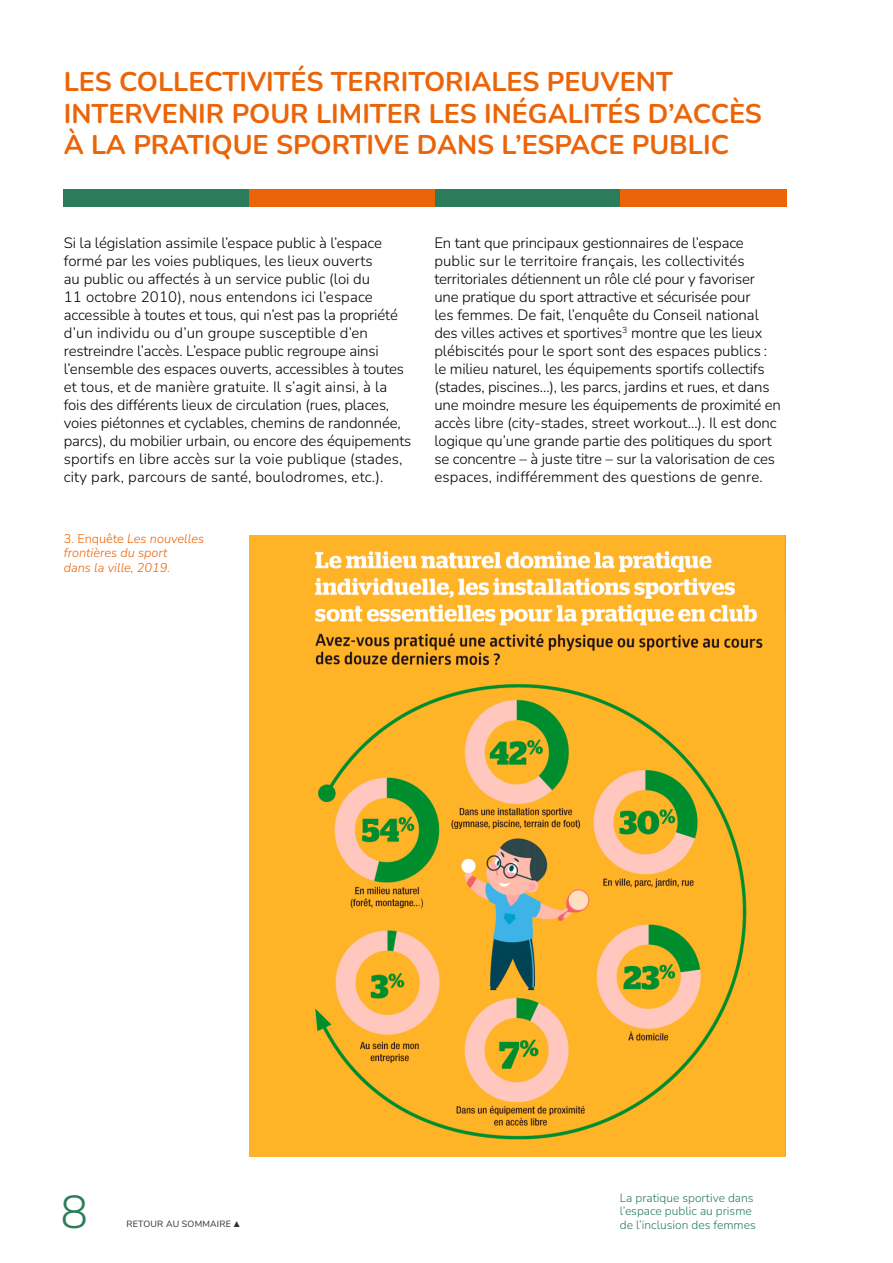
<style>
.page{position:relative;width:893px;height:1263px;background:#fff}
.page>*{position:absolute;margin:0;border:0;box-sizing:border-box;transform-origin:0 0}
.t1{font:300 46.05px "Nunito";color:#2b7c59}
.t2{font:700 27px/31.5px "Nunito";color:#ec6408}
.t3{font:300 15px/18px "Nunito";letter-spacing:-.01em;color:#000}
.t4{font:italic 300 12.75px/14.2px "Nunito";color:#ec6408}
.t5{font:300 12px/13.5px "Nunito";color:#2b7c59}
.t6{font:9px "Nunito Sans";letter-spacing:.02em;color:#2d2d2d}
.s1{font-style:normal}
.s2{font-family:"Wigrum";font-weight:300}
</style>
<div class="page">
<div style="left:619px;top:189px;width:168px;height:17px;background:#ec6408"></div>
<div style="left:434px;top:189px;width:185px;height:17px;background:#2b7c59"></div>
<div style="left:249px;top:189px;width:185px;height:17px;background:#ec6408"></div>
<div style="left:64px;top:189px;width:185px;height:17px;background:#2b7c59"></div>
<img style="left:249px;top:535px;width:536px;height:622px">
<h2 class="t2" style="left:64px;top:65px;width:700px">LES COLLECTIVITÉS TERRITORIALES PEUVENT<br>INTERVENIR POUR LIMITER LES INÉGALITÉS D’ACCÈS<br>À LA PRATIQUE SPORTIVE DANS L’ESPACE PUBLIC</h2>
<p class="t3" style="left:64px;top:233px;width:349px">Si la législation assimile l’espace public à l’espace formé par les voies publiques, les lieux ouverts<br>au public ou affectés à un service public (loi du<br>11 octobre 2010), nous entendons ici l’espace accessible à toutes et tous, qui n’est pas la propriété d’un individu ou d’un groupe susceptible d’en restreindre l’accès. L’espace public regroupe ainsi l’ensemble des espaces ouverts, accessibles à toutes et tous, et de manière gratuite. Il s’agit ainsi, à la fois des différents lieux de circulation (rues, places, voies piétonnes et cyclables, chemins de randonnée, parcs), du mobilier urbain, ou encore des équipements sportifs en libre accès sur la voie publique (stades, city park, parcours de santé, boulodromes, etc.).</p>
<p class="t3" style="left:434px;top:233px;width:348px">En tant que principaux gestionnaires de l’espace public sur le territoire français, les collectivités territoriales détiennent un rôle clé pour y favoriser une pratique du sport attractive et sécurisée pour<br>les femmes. De fait, l’enquête du Conseil national des villes actives et sportives<sup>3</sup> montre que les lieux plébiscités pour le sport sont des espaces publics : le milieu naturel, les équipements sportifs collectifs (stades, piscines…), les parcs, jardins et rues, et dans une moindre mesure les équipements de proximité en accès libre (city-stades, street workout…). Il est donc logique qu’une grande partie des politiques du sport se concentre – à juste titre – sur la valorisation de ces espaces, indifféremment des questions de genre.</p>
<p class="t4" style="left:64px;top:531px;width:142px"><span class="s1">3. Enquête</span> Les nouvelles frontières du sport<br>dans la ville, 2019.</p>
<h1 class="t1" style="left:61px;top:1180px;width:29px">8</h1>
<p class="t5" style="left:620px;top:1190px;width:135px">La pratique sportive dans l’espace public au prisme</p>
<p class="t6" style="left:127px;top:1218px;width:115px">RETOUR AU SOMMAIRE <span class="s2">▲</span></p>
<p class="t5" style="left:620px;top:1217px;width:137px">de l’inclusion des femmes</p>
</div>
